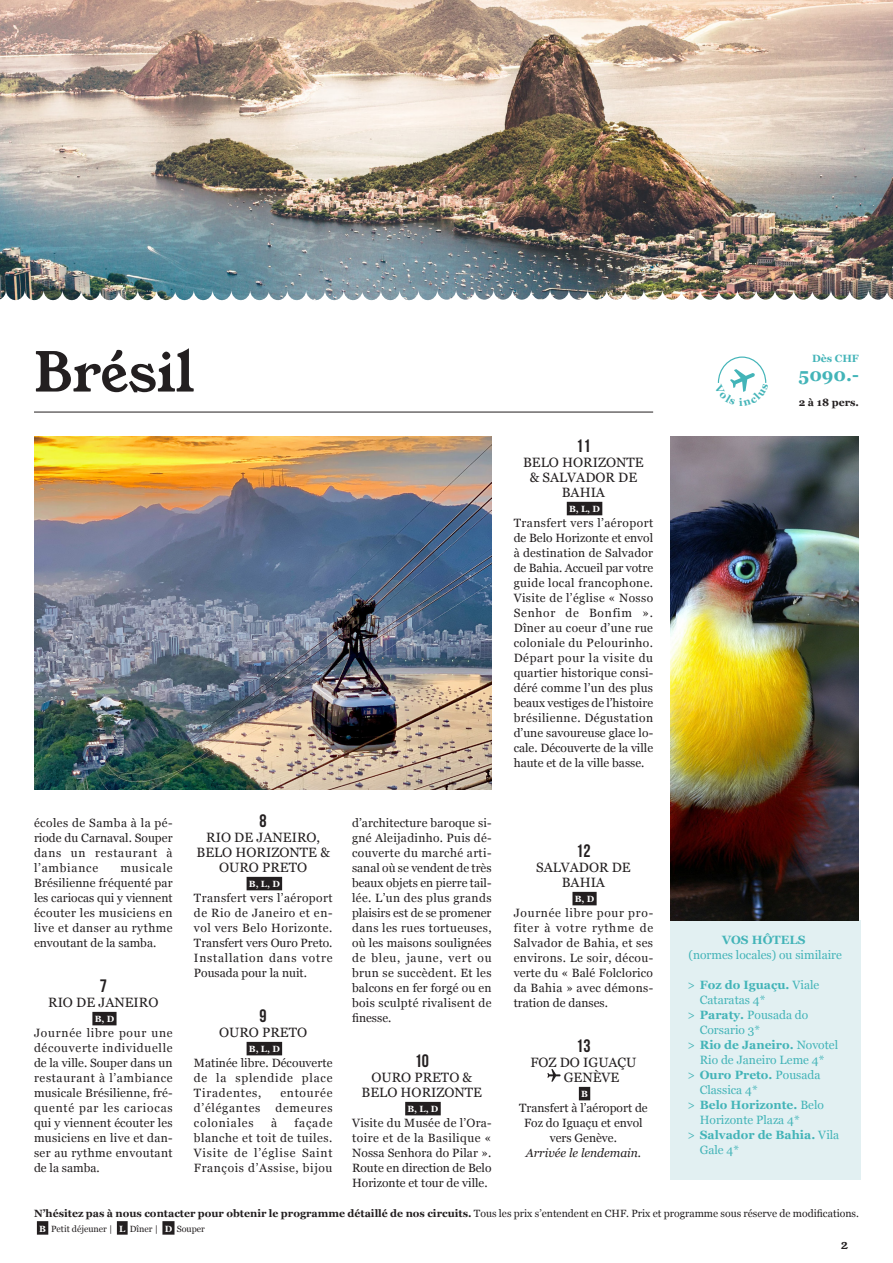
<style>
.page{position:relative;width:893px;height:1263px;background:#fff}
.page>*{position:absolute;margin:0;border:0;box-sizing:border-box;transform-origin:0 0}
.Pays{font:54px "Young Serif";letter-spacing:-.01em;color:#231f20}
.Numéro{font:18px "Bebas Neue";color:#231f20}
.participants{font:700 18px "Georgia";color:#43b4b8}
.Journée{font:13.5px/15px "Georgia";color:#231f20;text-align:center}
.t1{font:13.05px "Young Serif";color:#231f20}
.Texte{font:12px/15px "Georgia";letter-spacing:.025em;color:#231f20;text-align:justify}
.Options_texte{font:12px/15px "Georgia";color:#43b4b8}
.texte_centré{font:12px/15px "Georgia";color:#231f20;text-align:center}
.titre_départ{font:700 12px/15px "Georgia";color:#43b4b8}
.participants-2{font:700 10.5px "Georgia";color:#231f20}
.Continent{font:700 10.5px "Georgia";color:#43b4b8}
.t2{font:9px "Georgia";color:#231f20}
.Repas{font:700 9px "Georgia";color:#fff}
.s1{font-style:italic}
.s2{font-weight:700}
.s3{font-weight:400}
.s4{font-weight:700;color:#fff}
</style>
<div class="page">
<hr style="left:34px;top:412px;width:619px;height:1px;background:#231f20">
<div style="left:37px;top:1221px;width:11px;height:14px;background:#231f20"></div>
<div style="left:117px;top:1221px;width:11px;height:14px;background:#231f20"></div>
<div style="left:162px;top:1221px;width:13px;height:14px;background:#231f20"></div>
<div style="left:670px;top:921px;width:190px;height:259px;background:#e2f0f2"></div>
<img style="left:34px;top:436px;width:458px;height:353px">
<div style="left:92px;top:1012px;width:25px;height:13px;background:#231f20"></div>
<div style="left:247px;top:877px;width:35px;height:13px;background:#231f20"></div>
<div style="left:247px;top:1042px;width:35px;height:13px;background:#231f20"></div>
<div style="left:405px;top:1102px;width:36px;height:13px;background:#231f20"></div>
<div style="left:567px;top:502px;width:35px;height:13px;background:#231f20"></div>
<div style="left:572px;top:892px;width:25px;height:13px;background:#231f20"></div>
<div style="left:579px;top:1087px;width:11px;height:13px;background:#231f20"></div>
<svg style="left:547px;top:1069px;width:14px;height:13px"></svg>
<img style="left:465px;top:0;width:428px;height:300px">
<img style="left:0;top:0;width:465px;height:300px">
<img style="left:670px;top:437px;width:189px;height:483px">
<svg style="left:717px;top:356px;width:50px;height:36px"></svg>
<p class="Pays" style="left:34px;top:335px;width:162px">Brésil</p>
<p class="Texte" style="left:34px;top:814px;width:140px">écoles de Samba à la pé&shy;riode du Carnaval. Souper dans un restaurant à l’ambiance</p>
<p class="Texte" style="left:34px;top:859px;width:140px;text-indent:86px">musicale Brésilienne fréquenté par les cariocas qui y viennent écouter les musiciens en live et danser au rythme envoutant de la samba.</p>
<p class="Numéro" style="left:100px;top:975px;width:9px">7</p>
<p class="Journée" style="left:48px;top:994px;width:112px">RIO DE JANEIRO</p>
<p class="Repas" style="left:95px;top:1012px;width:21px">B, D</p>
<p class="Texte" style="left:34px;top:1024px;width:140px">Journée libre pour une découverte individuelle de la ville. Souper dans un restaurant à l’ambiance musicale Brésilienne, fré&shy;quenté par les cariocas qui y viennent écouter les musiciens en live et dan&shy;ser au rythme envoutant de la samba.</p>
<p class="Numéro" style="left:260px;top:810px;width:9px">8</p>
<p class="Journée" style="left:196px;top:829px;width:135px">RIO DE JANEIRO,<br>BELO HORIZONTE &amp;<br>OURO PRETO</p>
<p class="Repas" style="left:249px;top:877px;width:32px">B, L, D</p>
<p class="Texte" style="left:194px;top:889px;width:140px">Transfert vers l’aéroport de Rio de Janeiro et en&shy;vol vers Belo Horizonte.<br>Transfert vers Ouro Preto.<br>Installation dans votre Pousada pour la nuit.</p>
<p class="Numéro" style="left:260px;top:1005px;width:9px">9</p>
<p class="Journée" style="left:219px;top:1024px;width:89px">OURO PRETO</p>
<p class="Repas" style="left:249px;top:1042px;width:32px">B, L, D</p>
<p class="Texte" style="left:194px;top:1054px;width:140px">Matinée libre. Découverte de la splendide place Tiradentes,</p>
<p class="Texte" style="left:194px;top:1084px;width:140px;text-indent:86px">entourée d’élégantes demeures coloniales</p>
<p class="Texte" style="left:194px;top:1114px;width:140px;text-indent:101px">façade blanche et toit de tuiles.<br>Visite de l’église Saint François d’Assise, bijou</p>
<p class="Texte" style="left:271px;top:1114px;width:8px">à</p>
<p class="Texte" style="left:352px;top:814px;width:141px">d’architecture baroque si&shy;gné Aleijadinho. Puis dé&shy;couverte du marché arti&shy;sanal où se vendent de très beaux objets en pierre tail&shy;lée. L’un des plus grands plaisirs est de se promener dans les rues tortueuses, où les maisons soulignées de bleu, jaune, vert ou brun se succèdent. Et les balcons en fer forgé ou en bois sculpté rivalisent de finesse.</p>
<p class="Numéro" style="left:415px;top:1050px;width:16px">10</p>
<p class="Journée" style="left:362px;top:1069px;width:122px">OURO PRETO &amp;<br>BELO HORIZONTE</p>
<p class="Repas" style="left:407px;top:1102px;width:32px">B, L, D</p>
<p class="Texte" style="left:352px;top:1114px;width:141px">Visite du Musée de l’Ora&shy;toire et de la Basilique « Nossa Senhora do Pilar ».<br>Route en direction de Belo Horizonte et tour de ville.</p>
<p class="Numéro" style="left:576px;top:435px;width:16px">11</p>
<p class="Journée" style="left:523px;top:454px;width:122px">BELO HORIZONTE &amp; SALVADOR DE<br>BAHIA</p>
<p class="Repas" style="left:569px;top:502px;width:32px">B, L, D</p>
<p class="Texte" style="left:514px;top:514px;width:141px">Transfert vers l’aéroport de Belo Horizonte et envol à destination de Salvador de Bahia. Accueil par votre guide local francophone.<br>Visite de l’église « Nosso Senhor de Bonfim ».<br>Dîner au coeur d’une rue coloniale du Pelourinho.<br>Départ pour la visite du quartier historique consi&shy;déré comme l’un des plus beaux vestiges de l’histoire brésilienne. Dégustation d’une savoureuse glace lo&shy;cale. Découverte de la ville haute et de la ville basse.</p>
<p class="Numéro" style="left:576px;top:840px;width:16px">12</p>
<p class="Journée" style="left:536px;top:859px;width:96px">SALVADOR DE<br>BAHIA</p>
<p class="Repas" style="left:575px;top:892px;width:21px">B, D</p>
<p class="Texte" style="left:514px;top:904px;width:141px">Journée libre pour pro&shy;fiter à votre rythme de Salvador de Bahia, et ses environs. Le soir, décou&shy;verte du « Balé Folclorico da Bahia » avec démons&shy;tration de danses.</p>
<p class="Numéro" style="left:576px;top:1035px;width:16px">13</p>
<p class="Journée" style="left:564px;top:1054px;width:74px;text-align:left;text-indent:-33px">FOZ DO IGUAÇU<br>GENÈVE</p>
<p class="Repas" style="left:581px;top:1087px;width:8px">B</p>
<p class="texte_centré" style="left:519px;top:1099px;width:130px">Transfert à l’aéroport de<br>Foz do Iguaçu et envol vers Genève.<br><span class="s1">Arrivée le lendemain.</span></p>
<p class="Continent" style="left:812px;top:350px;width:48px">Dès CHF</p>
<p class="participants" style="left:798px;top:361px;width:62px">5090.-</p>
<p class="participants-2" style="left:799px;top:395px;width:62px">2 à 18 pers.</p>
<p class="titre_départ" style="left:722px;top:931px;width:85px">VOS HÔTELS</p>
<p class="Options_texte" style="left:688px;top:946px;width:155px">(normes locales) ou similaire</p>
<p class="Options_texte" style="left:700px;top:976px;width:121px;text-indent:-12px">&gt; <span class="s2">Foz do Iguaçu.</span> Viale<br>Cataratas 4*</p>
<p class="Options_texte" style="left:700px;top:1006px;width:110px;text-indent:-12px">&gt; <span class="s2">Paraty.</span> Pousada do<br>Corsario 3*</p>
<p class="Options_texte" style="left:688px;top:1036px;width:152px;text-align:center">&gt; <span class="s2">Rio de Janeiro.</span> Novotel<br>Rio de Janeiro Leme 4*</p>
<p class="Options_texte" style="left:700px;top:1066px;width:122px;text-indent:-12px">&gt; <span class="s2">Ouro Preto.</span> Pousada<br>Classica 4*</p>
<p class="Options_texte" style="left:700px;top:1096px;width:126px;text-indent:-12px">&gt; <span class="s2">Belo Horizonte.</span> Belo<br>Horizonte Plaza 4*</p>
<p class="titre_départ" style="left:700px;top:1126px;width:141px;text-indent:-12px"><span class="s3">&gt;</span> Salvador de Bahia. <span class="s3">Vila<br>Gale 4*</span></p>
<p class="participants-2" style="left:34px;top:1205px;width:826px">N’hésitez pas à nous contacter pour obtenir le programme détaillé de nos circuits. <span class="s3">Tous les prix s’entendent en CHF. Prix et programme sous réserve de modifications.</span></p>
<p class="t2" style="left:39px;top:1222px;width:167px"><span class="s4">B</span> Petit déjeuner | <span class="s4">L</span> Dîner | <span class="s4">D</span> Souper</p>
<p class="t1" style="left:841px;top:1235px;width:8px">2</p>
</div>
